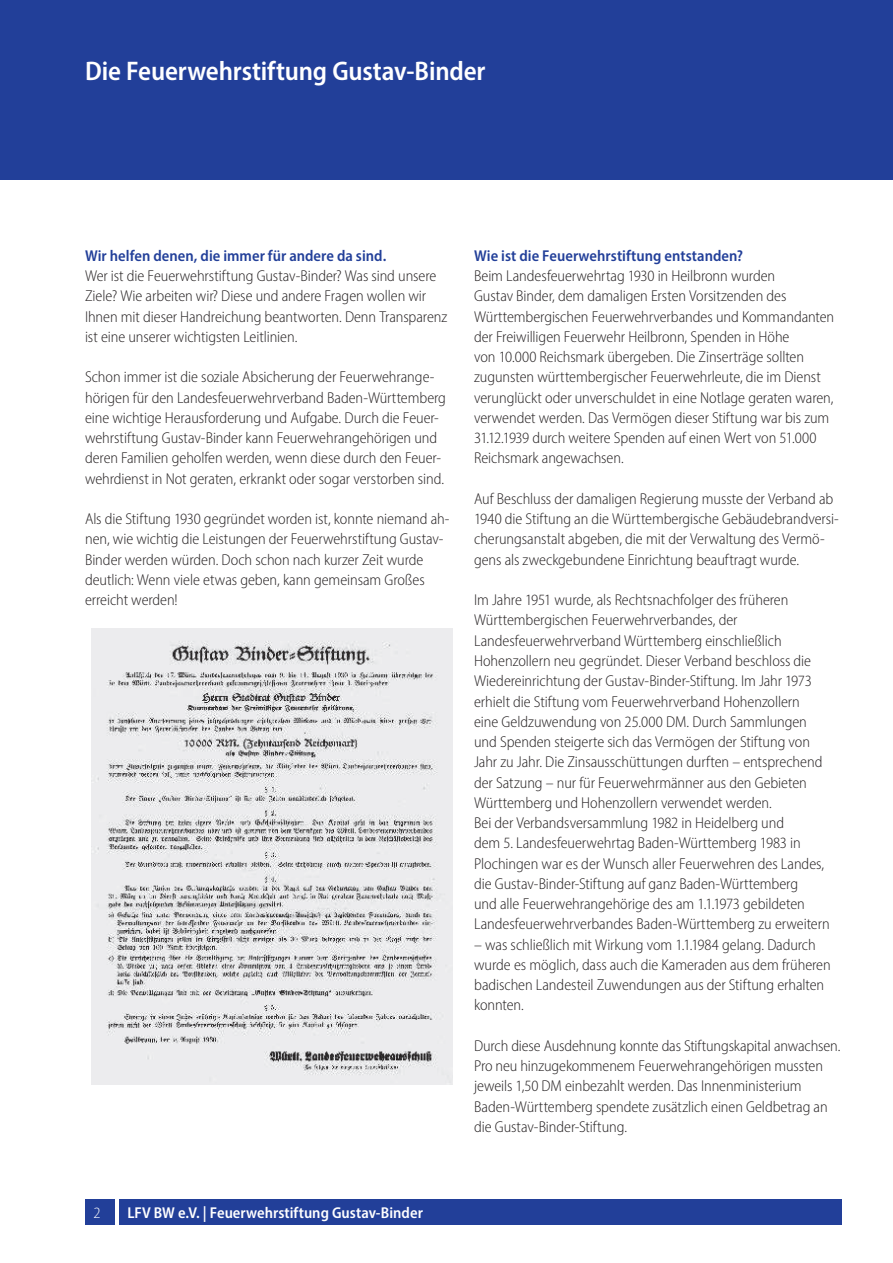
<style>
.page{position:relative;width:893px;height:1263px;background:#fff}
.page>*{position:absolute;margin:0;border:0;box-sizing:border-box;transform-origin:0 0}
.t1{font:600 semi-condensed 27px "Myriad Pro";letter-spacing:-.005em;color:#fff}
.t2{font:300 semi-condensed 15.75px/20.2px "Myriad Pro";letter-spacing:-.005em;color:#231f20}
.t3{font:600 semi-condensed 15.75px "Myriad Pro";color:#223f99}
.t4{font:600 semi-condensed 15.75px "Myriad Pro";color:#fff}
.t5{font:300 semi-condensed 15.75px "Myriad Pro";color:#fff}
</style>
<div class="page">
<div style="left:0;top:0;width:893px;height:180px;background:#223f99"></div>
<img style="left:91px;top:628px;width:362px;height:457px">
<div style="left:85px;top:1199px;width:30px;height:26px;background:#223f99"></div>
<div style="left:119px;top:1199px;width:723px;height:26px;background:#223f99"></div>
<h1 class="t1" style="left:85px;top:57px;width:402px">Die Feuerwehrstiftung Gustav-Binder</h1>
<p class="t3" style="left:85px;top:248px;width:303px">Wir helfen denen, die immer für andere da sind.</p>
<p class="t2" style="left:85px;top:266px;width:364px">Wer ist die Feuerwehrstiftung Gustav-Binder? Was sind unsere Ziele? Wie arbeiten wir? Diese und andere Fragen wollen wir Ihnen mit dieser Handreichung beantworten. Denn Transparenz ist eine unserer wichtigsten Leitlinien.</p>
<p class="t2" style="left:85px;top:368px;width:362px">Schon immer ist die soziale Absicherung der Feuerwehrange&shy;hörigen für den Landesfeuerwehrverband Baden-Württemberg eine wichtige Herausforderung und Aufgabe. Durch die Feuer&shy;wehrstiftung Gustav-Binder kann Feuerwehrangehörigen und deren Familien geholfen werden, wenn diese durch den Feuer&shy;wehrdienst in Not geraten, erkrankt oder sogar verstorben sind.</p>
<p class="t2" style="left:85px;top:509px;width:366px">Als die Stiftung 1930 gegründet worden ist, konnte niemand ah&shy;nen, wie wichtig die Leistungen der Feuerwehrstiftung Gustav-Binder werden würden. Doch schon nach kurzer Zeit wurde deutlich: Wenn viele etwas geben, kann gemeinsam Großes erreicht werden!</p>
<p class="t3" style="left:474px;top:248px;width:271px">Wie ist die Feuerwehrstiftung entstanden?</p>
<p class="t2" style="left:474px;top:266px;width:362px">Beim Landesfeuerwehrtag 1930 in Heilbronn wurden<br>Gustav Binder, dem damaligen Ersten Vorsitzenden des Württembergischen Feuerwehrverbandes und Kommandanten der Freiwilligen Feuerwehr Heilbronn, Spenden in Höhe<br>von 10.000 Reichsmark übergeben. Die Zinserträge sollten zugunsten württembergischer Feuerwehrleute, die im Dienst verunglückt oder unverschuldet in eine Notlage geraten waren, verwendet werden. Das Vermögen dieser Stiftung war bis zum 31.12.1939 durch weitere Spenden auf einen Wert von 51.000<br>Reichsmark angewachsen.</p>
<p class="t2" style="left:474px;top:489px;width:366px">Auf Beschluss der damaligen Regierung musste der Verband ab 1940 die Stiftung an die Württembergische Gebäudebrandversi&shy;cherungsanstalt abgeben, die mit der Verwaltung des Vermö&shy;gens als zweckgebundene Einrichtung beauftragt wurde.</p>
<p class="t2" style="left:474px;top:590px;width:357px">Im Jahre 1951 wurde, als Rechtsnachfolger des früheren Württembergischen Feuerwehrverbandes, der Landesfeuerwehrverband Württemberg einschließlich Hohenzollern neu gegründet. Dieser Verband beschloss die Wiedereinrichtung der Gustav-Binder-Stiftung. Im Jahr 1973 erhielt die Stiftung vom Feuerwehrverband Hohenzollern<br>eine Geldzuwendung von 25.000 DM. Durch Sammlungen und Spenden steigerte sich das Vermögen der Stiftung von Jahr zu Jahr. Die Zinsausschüttungen durften – entsprechend der Satzung – nur für Feuerwehrmänner aus den Gebieten Württemberg und Hohenzollern verwendet werden.<br>Bei der Verbandsversammlung 1982 in Heidelberg und<br>dem 5. Landesfeuerwehrtag Baden-Württemberg 1983 in Plochingen war es der Wunsch aller Feuerwehren des Landes, die Gustav-Binder-Stiftung auf ganz Baden-Württemberg<br>und alle Feuerwehrangehörige des am 1.1.1973 gebildeten Landesfeuerwehrverbandes Baden-Württemberg zu erweitern</p>
<p class="t2" style="left:474px;top:935px;width:358px">– was schließlich mit Wirkung vom 1.1.1984 gelang. Dadurch wurde es möglich, dass auch die Kameraden aus dem früheren badischen Landesteil Zuwendungen aus der Stiftung erhalten konnten.</p>
<p class="t2" style="left:474px;top:1036px;width:368px">Durch diese Ausdehnung konnte das Stiftungskapital anwachsen.<br>Pro neu hinzugekommenem Feuerwehrangehörigen mussten jeweils 1,50 DM einbezahlt werden. Das Innenministerium Baden-Württemberg spendete zusätzlich einen Geldbetrag an die Gustav-Binder-Stiftung.</p>
<p class="t5" style="left:94px;top:1205px;width:9px">2</p>
<p class="t4" style="left:128px;top:1205px;width:297px">LFV BW e.V. | Feuerwehrstiftung Gustav-Binder</p>
</div>
